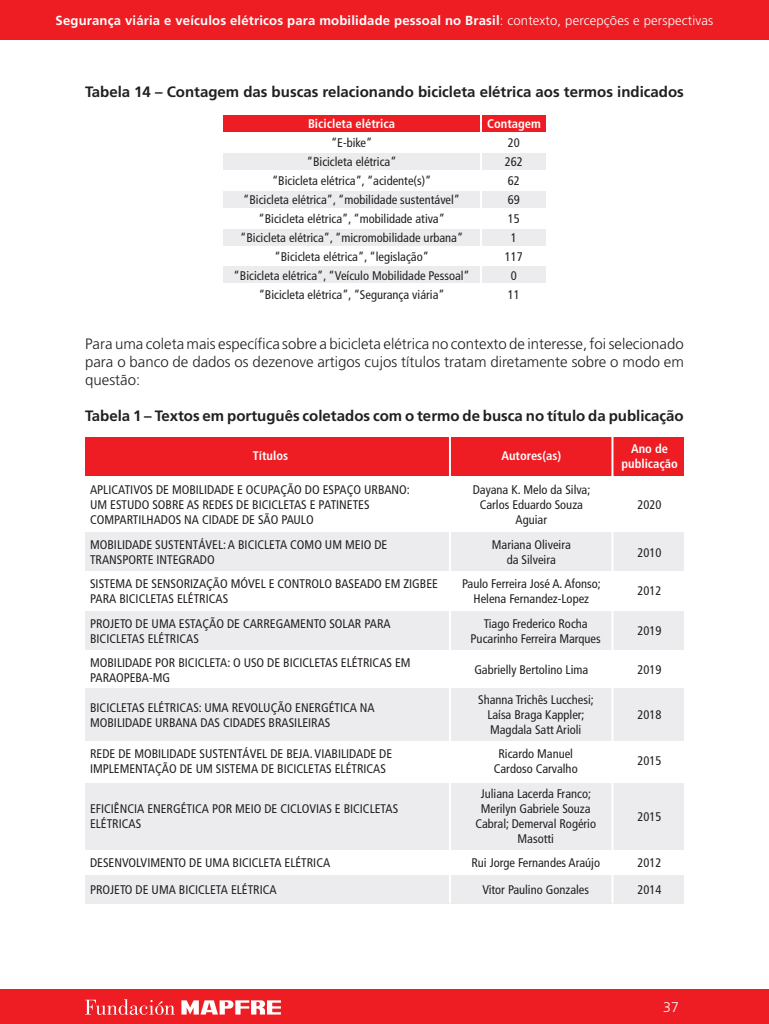
<style>
.page{position:relative;width:769px;height:1024px;background:#fff}
.page>*{position:absolute;margin:0;border:0;box-sizing:border-box;transform-origin:0 0}
.t1{font:300 15px/18px "Frutiger";color:#231f20;text-align:justify}
.t2{font:700 15px "Frutiger";color:#231f20}
.t3{font:300 14px "Frutiger";color:#fff}
.t4{font:700 13.1px "Frutiger";letter-spacing:.015em;color:#fff}
.t5{font:condensed 12.5px/15px "Frutiger";color:#231f20;text-align:center}
.t6{font:700 condensed 12.5px/15px "Frutiger";color:#fff;text-align:center}
.s1{font-weight:300}
</style>
<div class="page">
<div style="left:223px;top:116px;width:256px;height:16px;background:#ee1d23"></div>
<div style="left:223px;top:153px;width:256px;height:16px;background:#ececee"></div>
<div style="left:223px;top:191px;width:256px;height:16px;background:#ececee"></div>
<div style="left:223px;top:229px;width:256px;height:16px;background:#ececee"></div>
<div style="left:223px;top:267px;width:256px;height:16px;background:#ececee"></div>
<div style="left:482px;top:116px;width:63px;height:16px;background:#ee1d23"></div>
<div style="left:482px;top:153px;width:63px;height:16px;background:#ececee"></div>
<div style="left:482px;top:191px;width:63px;height:16px;background:#ececee"></div>
<div style="left:482px;top:229px;width:63px;height:16px;background:#ececee"></div>
<div style="left:482px;top:267px;width:63px;height:16px;background:#ececee"></div>
<div style="left:85px;top:611px;width:598px;height:38px;background:#ececee"></div>
<div style="left:85px;top:532px;width:598px;height:39px;background:#ececee"></div>
<div style="left:85px;top:437px;width:598px;height:38px;background:#ee1d23"></div>
<div style="left:85px;top:688px;width:598px;height:53px;background:#ececee"></div>
<div style="left:85px;top:782px;width:598px;height:67px;background:#ececee"></div>
<div style="left:85px;top:874px;width:598px;height:29px;background:#ececee"></div>
<hr style="left:448px;top:437px;width:2px;height:466px;background:#fff">
<hr style="left:611px;top:437px;width:2px;height:466px;background:#fff">
<div style="left:0;top:0;width:768px;height:40px;background:#ee1d23"></div>
<div style="left:0;top:989px;width:768px;height:34px;background:#ee1d23"></div>
<svg style="left:181px;top:1000px;width:100px;height:14px"></svg>
<svg style="left:85px;top:999px;width:89px;height:15px"></svg>
<p class="t4" style="left:56px;top:12px;width:659px">Segurança viária e veículos elétricos para mobilidade pessoal no Brasil<span class="s1">: contexto, percepções e perspectivas</span></p>
<p class="t2" style="left:85px;top:83px;width:600px">Tabela 14 – Contagem das buscas relacionando bicicleta elétrica aos termos indicados</p>
<p class="t6" style="left:308px;top:116px;width:88px">Bicicleta elétrica</p>
<p class="t5" style="left:233px;top:133px;width:238px;line-height:19px">“E-bike”<br>“Bicicleta elétrica”<br>“Bicicleta elétrica”, “acidente(s)”<br>“Bicicleta elétrica”, “mobilidade sustentável” “Bicicleta elétrica”, “mobilidade ativa”<br>“Bicicleta elétrica”, “micromobilidade urbana” “Bicicleta elétrica”, “legislação”<br>“Bicicleta elétrica”, “Veículo Mobilidade Pessoal” “Bicicleta elétrica”, “Segurança viária”</p>
<p class="t6" style="left:487px;top:116px;width:55px">Contagem</p>
<p class="t5" style="left:504px;top:133px;width:19px;line-height:19px">20<br>262<br>62<br>69<br>15<br>1<br>117<br>0<br>11</p>
<p class="t1" style="left:85px;top:334px;width:600px">Para uma coleta mais específica sobre a bicicleta elétrica no contexto de interesse, foi selecionado para o banco de dados os dezenove artigos cujos títulos tratam diretamente sobre o modo em questão:</p>
<p class="t2" style="left:85px;top:407px;width:600px">Tabela 1 – Textos em português coletados com o termo de busca no título da publicação</p>
<p class="t6" style="left:253px;top:448px;width:37px">Títulos</p>
<p class="t6" style="left:501px;top:448px;width:61px">Autores(as)</p>
<p class="t6" style="left:621px;top:441px;width:58px">Ano de publicação</p>
<p class="t5" style="left:637px;top:496px;width:25px">2020</p>
<p class="t5" style="left:637px;top:545px;width:25px">2010</p>
<p class="t5" style="left:637px;top:583px;width:25px">2012</p>
<p class="t5" style="left:637px;top:623px;width:25px">2019</p>
<p class="t5" style="left:637px;top:662px;width:25px">2019</p>
<p class="t5" style="left:90px;top:700px;width:286px;text-align:left">BICICLETAS ELÉTRICAS: UMA REVOLUÇÃO ENERGÉTICA NA<br>MOBILIDADE URBANA DAS CIDADES BRASILEIRAS</p>
<p class="t5" style="left:90px;top:745px;width:303px;text-align:left">REDE DE MOBILIDADE SUSTENTÁVEL DE BEJA. VIABILIDADE DE<br>IMPLEMENTAÇÃO DE UM SISTEMA DE BICICLETAS ELÉTRICAS</p>
<p class="t5" style="left:90px;top:481px;width:321px;text-align:left">APLICATIVOS DE MOBILIDADE E OCUPAÇÃO DO ESPAÇO URBANO:<br>UM ESTUDO SOBRE AS REDES DE BICICLETAS E PATINETES<br>COMPARTILHADOS NA CIDADE DE SÃO PAULO</p>
<p class="t5" style="left:90px;top:537px;width:298px;text-align:left">MOBILIDADE SUSTENTÁVEL: A BICICLETA COMO UM MEIO DE<br>TRANSPORTE INTEGRADO</p>
<p class="t5" style="left:90px;top:575px;width:349px;text-align:left">SISTEMA DE SENSORIZAÇÃO MÓVEL E CONTROLO BASEADO EM ZIGBEE<br>PARA BICICLETAS ELÉTRICAS</p>
<p class="t5" style="left:90px;top:616px;width:302px;text-align:left">PROJETO DE UMA ESTAÇÃO DE CARREGAMENTO SOLAR PARA<br>BICICLETAS ELÉTRICAS</p>
<p class="t5" style="left:90px;top:654px;width:322px;text-align:left">MOBILIDADE POR BICICLETA: O USO DE BICICLETAS ELÉTRICAS EM<br>PARAOPEBA-MG</p>
<p class="t5" style="left:472px;top:481px;width:119px">Dayana K. Melo da Silva;<br>Carlos Eduardo Souza<br>Aguiar</p>
<p class="t5" style="left:491px;top:537px;width:80px">Mariana Oliveira da Silveira</p>
<p class="t5" style="left:462px;top:575px;width:140px">Paulo Ferreira José A. Afonso;<br>Helena Fernandez-Lopez</p>
<p class="t5" style="left:470px;top:616px;width:132px">Tiago Frederico Rocha<br>Pucarinho Ferreira Marques</p>
<p class="t5" style="left:474px;top:662px;width:115px">Gabrielly Bertolino Lima</p>
<p class="t5" style="left:478px;top:692px;width:117px">Shanna Trichês Lucchesi;<br>Laísa Braga Kappler;<br>Magdala Satt Arioli</p>
<p class="t5" style="left:493px;top:745px;width:85px">Ricardo Manuel<br>Cardoso Carvalho</p>
<p class="t5" style="left:637px;top:707px;width:25px">2018</p>
<p class="t5" style="left:637px;top:753px;width:25px">2015</p>
<p class="t5" style="left:90px;top:801px;width:309px;text-align:left">EFICIÊNCIA ENERGÉTICA POR MEIO DE CICLOVIAS E BICICLETAS<br>ELÉTRICAS</p>
<p class="t5" style="left:475px;top:786px;width:122px">Juliana Lacerda Franco;<br>Merilyn Gabriele Souza<br>Cabral; Demerval Rogério<br>Masotti</p>
<p class="t5" style="left:637px;top:809px;width:25px">2015</p>
<p class="t5" style="left:90px;top:855px;width:241px">DESENVOLVIMENTO DE UMA BICICLETA ELÉTRICA</p>
<p class="t5" style="left:471px;top:855px;width:130px">Rui Jorge Fernandes Araújo</p>
<p class="t5" style="left:637px;top:855px;width:25px">2012</p>
<p class="t5" style="left:90px;top:882px;width:188px">PROJETO DE UMA BICICLETA ELÉTRICA</p>
<p class="t5" style="left:482px;top:882px;width:108px">Vitor Paulino Gonzales</p>
<p class="t5" style="left:637px;top:882px;width:25px">2014</p>
<p class="t3" style="left:663px;top:999px;width:17px">37</p>
</div>
